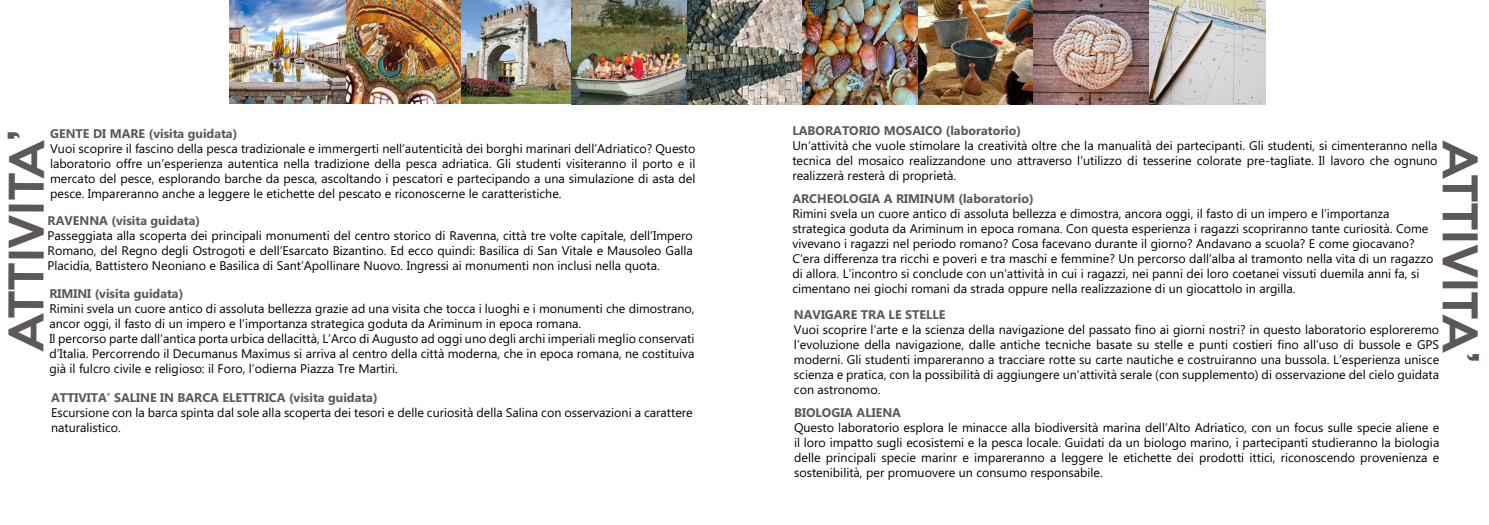
<style>
.page{position:relative;width:1489px;height:525px;background:#fff}
.page>*{position:absolute;margin:0;border:0;box-sizing:border-box;transform-origin:0 0}
.t1{font:500 43.75px "Keep Calm";letter-spacing:-.005em;color:#5d5758}
.t2{font:12.5px/15px "Microsoft Phags Pa";color:#000;text-align:justify}
.t3{font:700 12.5px "Microsoft Phags Pa";color:#5d5758}
</style>
<div class="page">
<img style="left:230px;top:0;width:342px;height:104px">
<img style="left:572px;top:0;width:693px;height:105px">
<p class="t3" style="left:50px;top:125px;width:189px">GENTE DI MARE (visita guidata)</p>
<p class="t2" style="left:50px;top:140px;width:646px">Vuoi scoprire il fascino della pesca tradizionale e immergerti nell’autenticità dei borghi marinari dell’Adriatico? Questo laboratorio offre un’esperienza autentica nella tradizione della pesca adriatica. Gli studenti visiteranno il porto e il mercato del pesce, esplorando barche da pesca, ascoltando i pescatori e partecipando a una simulazione di asta del pesce. Impareranno anche a leggere le etichette del pescato e riconoscerne le caratteristiche.</p>
<p class="t3" style="left:48px;top:211px;width:154px">RAVENNA (visita guidata)</p>
<p class="t2" style="left:48px;top:227px;width:646px">Passeggiata alla scoperta dei principali monumenti del centro storico di Ravenna, città tre volte capitale, dell’Impero Romano, del Regno degli Ostrogoti e dell’Esarcato Bizantino. Ed ecco quindi: Basilica di San Vitale e Mausoleo Galla Placidia, Battistero Neoniano e Basilica di Sant’Apollinare Nuovo. Ingressi ai monumenti non inclusi nella quota.</p>
<p class="t3" style="left:49px;top:284px;width:135px">RIMINI (visita guidata)</p>
<p class="t2" style="left:49px;top:300px;width:646px">Rimini svela un cuore antico di assoluta bellezza grazie ad una visita che tocca i luoghi e i monumenti che dimostrano, ancor oggi, il fasto di un impero e l’importanza strategica goduta da Ariminum in epoca romana.</p>
<p class="t2" style="left:49px;top:330px;width:646px">Il percorso parte dall’antica porta urbica dellacittà, L’Arco di Augusto ad oggi uno degli archi imperiali meglio conservati d’Italia. Percorrendo il Decumanus Maximus si arriva al centro della città moderna, che in epoca romana, ne costituiva già il fulcro civile e religioso: il Foro, l’odierna Piazza Tre Martiri.</p>
<p class="t1" style="left:-11px;top:352px;width:222px;rotate:-90deg">ATTIVITA’</p>
<p class="t3" style="left:51px;top:388px;width:328px">ATTIVITA’ SALINE IN BARCA ELETTRICA (visita guidata)</p>
<p class="t2" style="left:51px;top:404px;width:643px">Escursione con la barca spinta dal sole alla scoperta dei tesori e delle curiosità della Salina con osservazioni a carattere naturalistico.</p>
<p class="t3" style="left:792px;top:121px;width:230px">LABORATORIO MOSAICO (laboratorio)</p>
<p class="t2" style="left:792px;top:137px;width:646px">Un’attività che vuole stimolare la creatività oltre che la manualità dei partecipanti. Gli studenti, si cimenteranno nella tecnica del mosaico realizzandone uno attraverso l’utilizzo di tesserine colorate pre-tagliate. Il lavoro che ognuno realizzerà resterà di proprietà.</p>
<p class="t1" style="left:1497px;top:140px;width:222px;rotate:90deg">ATTIVITA’</p>
<p class="t3" style="left:792px;top:190px;width:243px">ARCHEOLOGIA A RIMINUM (laboratorio)</p>
<p class="t2" style="left:792px;top:206px;width:642px;text-align:left">Rimini svela un cuore antico di assoluta bellezza e dimostra, ancora oggi, il fasto di un impero e l’importanza strategica goduta da Ariminum in epoca romana. Con questa esperienza i ragazzi scopriranno tante curiosità. Come vivevano i ragazzi nel periodo romano? Cosa facevano durante il giorno? Andavano a scuola? E come giocavano?<br>C’era differenza tra ricchi e poveri e tra maschi e femmine? Un percorso dall’alba al tramonto nella vita di un ragazzo di allora. L’incontro si conclude con un’attività in cui i ragazzi, nei panni dei loro coetanei vissuti duemila anni fa, si cimentano nei giochi romani da strada oppure nella realizzazione di un giocattolo in argilla.</p>
<p class="t3" style="left:794px;top:305px;width:153px">NAVIGARE TRA LE STELLE</p>
<p class="t2" style="left:794px;top:321px;width:646px">Vuoi scoprire l’arte e la scienza della navigazione del passato fino ai giorni nostri? in questo laboratorio esploreremo l’evoluzione della navigazione, dalle antiche tecniche basate su stelle e punti costieri fino all’uso di bussole e GPS moderni. Gli studenti impareranno a tracciare rotte su carte nautiche e costruiranno una bussola. L’esperienza unisce scienza e pratica, con la possibilità di aggiungere un’attività serale (con supplemento) di osservazione del cielo guidata con astronomo.</p>
<p class="t3" style="left:794px;top:403px;width:108px">BIOLOGIA ALIENA</p>
<p class="t2" style="left:794px;top:419px;width:646px">Questo laboratorio esplora le minacce alla biodiversità marina dell’Alto Adriatico, con un focus sulle specie aliene e il loro impatto sugli ecosistemi e la pesca locale. Guidati da un biologo marino, i partecipanti studieranno la biologia delle principali specie marinr e impareranno a leggere le etichette dei prodotti ittici, riconoscendo provenienza e sostenibilità, per promuovere un consumo responsabile.</p>
</div>
